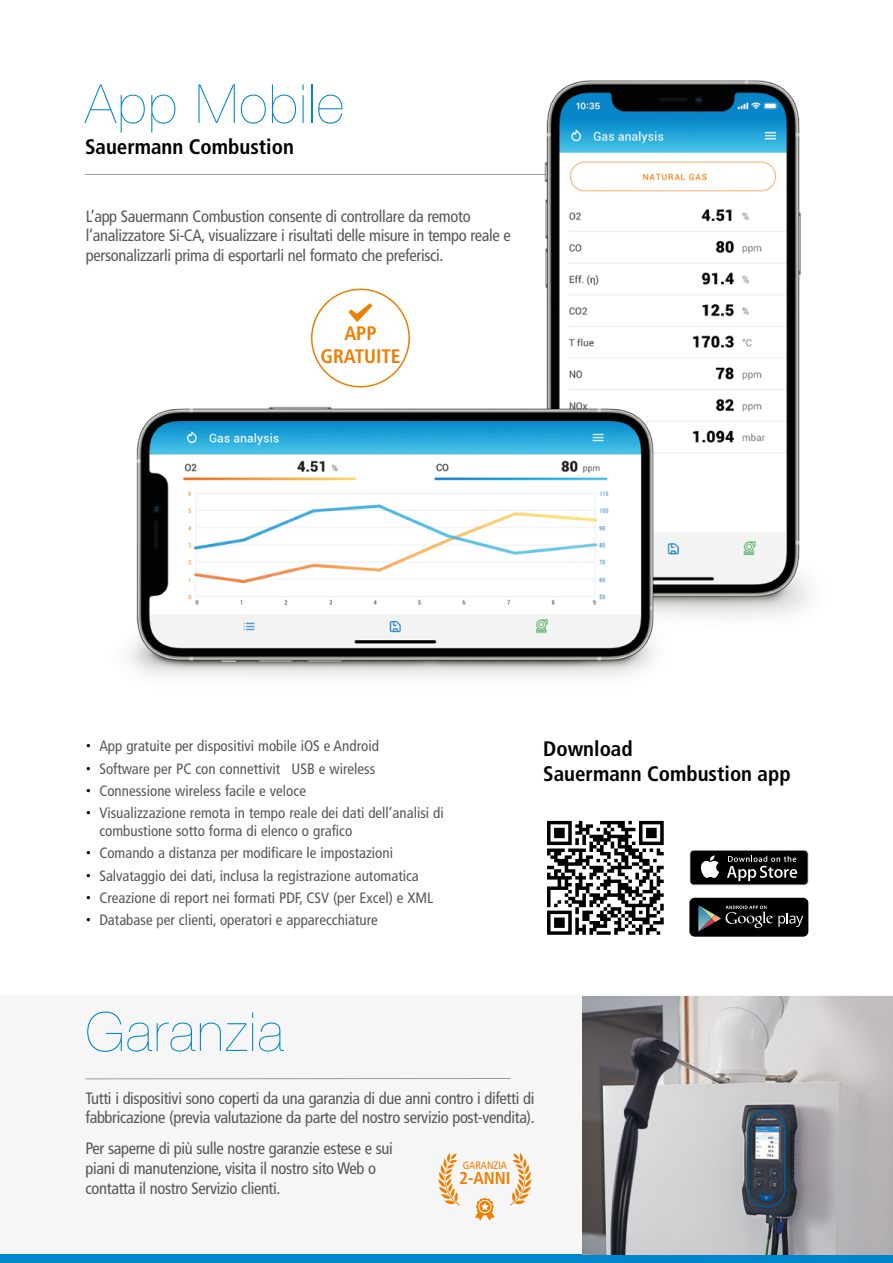
<style>
.page{position:relative;width:893px;height:1263px;background:#fff}
.page>*{position:absolute;margin:0;border:0;box-sizing:border-box;transform-origin:0 0}
.t1{font:200 54px "Helvetica Neue LT Std";letter-spacing:.03em;color:#0086ca}
.t2{font:700 condensed 21px/25.2px "Frutiger LT Std";color:#000}
.t3{font:700 condensed 19.5px/22.5px "Frutiger LT Std";color:#ef7d00;text-align:center}
.t4{font:700 condensed 17.1px "Frutiger LT Std";color:#ef7d00}
.t5{font:condensed 16.5px/19.8px "Frutiger LT Std";letter-spacing:-.02em;color:#575756}
.t6{font:condensed 15px/18px "Frutiger LT Std";color:#575756}
.t7{font:condensed 10.65px "Frutiger LT Std";color:#ef7d00}
.s1{font-family:"Helvetica";font-stretch:normal;color:#000}
</style>
<div class="page">
<div style="left:0;top:1254px;width:893px;height:9px;background:#0086ca"></div>
<hr style="left:85px;top:174px;width:702px;height:1px;background:#9d9d9c">
<img style="left:544px;top:80px;width:266px;height:537px">
<img style="left:129px;top:388px;width:569px;height:290px">
<div style="left:311px;top:289px;width:99px;height:98px;border:2px solid #ef7d00;border-radius:50%"></div>
<svg style="left:348px;top:303px;width:24px;height:19px"></svg>
<svg style="left:547px;top:821px;width:117px;height:114px"></svg>
<div style="left:0;top:995px;width:893px;height:259px;background:#f6f6f6"></div>
<hr style="left:85px;top:1078px;width:425px;height:1px;background:#9d9d9c">
<svg style="left:475px;top:1198px;width:20px;height:22px"></svg>
<svg style="left:510px;top:1153px;width:21px;height:52px"></svg>
<svg style="left:438px;top:1153px;width:22px;height:52px"></svg>
<img style="left:582px;top:996px;width:311px;height:258px">
<div style="left:689px;top:898px;width:119px;height:39px;background:#000;border-radius:5px"></div>
<svg style="left:698px;top:905px;width:105px;height:26px"></svg>
<svg style="left:690px;top:850px;width:118px;height:35px"></svg>
<div style="left:690px;top:851px;width:118px;height:33px;background:#000;border-radius:3px"></div>
<svg style="left:700px;top:855px;width:19px;height:23px"></svg>
<svg style="left:727px;top:856px;width:70px;height:25px"></svg>
<h1 class="t1" style="left:85px;top:73px;width:260px">App Mobile</h1>
<p class="t2" style="left:85px;top:135px;width:210px">Sauermann Combustion</p>
<p class="t5" style="left:86px;top:206px;width:427px">L’app Sauermann Combustion consente di controllare da remoto l’analizzatore Si-CA, visualizzare i risultati delle misure in tempo reale e personalizzarli prima di esportarli nel formato che preferisci.</p>
<p class="t3" style="left:320px;top:322px;width:82px">APP<br>GRATUITE</p>
<p class="t6" style="left:86px;top:737px;width:295px"><span class="s1">•</span> App gratuite per dispositivi mobile iOS e Android</p>
<p class="t6" style="left:86px;top:759px;width:291px"><span class="s1">•</span> Software per PC con connettivit USB e wireless</p>
<p class="t6" style="left:86px;top:782px;width:222px"><span class="s1">•</span> Connessione wireless facile e veloce</p>
<p class="t6" style="left:99px;top:804px;width:346px;text-indent:-13px"><span class="s1">•</span> Visualizzazione remota in tempo reale dei dati dell’analisi di combustione sotto forma di elenco o grafico</p>
<p class="t6" style="left:86px;top:844px;width:309px"><span class="s1">•</span> Comando a distanza per modificare le impostazioni</p>
<p class="t6" style="left:86px;top:866px;width:335px"><span class="s1">•</span> Salvataggio dei dati, inclusa la registrazione automatica</p>
<p class="t6" style="left:86px;top:889px;width:349px"><span class="s1">•</span> Creazione di report nei formati PDF, CSV (per Excel) e XML</p>
<p class="t6" style="left:86px;top:911px;width:294px"><span class="s1">•</span> Database per clienti, operatori e apparecchiature</p>
<p class="t2" style="left:543px;top:736px;width:249px">Download<br>Sauermann Combustion app</p>
<h1 class="t1" style="left:85px;top:1001px;width:200px">Garanzia</h1>
<p class="t5" style="left:85px;top:1088px;width:451px">Tutti i dispositivi sono coperti da una garanzia di due anni contro i difetti di fabbricazione (previa valutazione da parte del nostro servizio post-vendita).</p>
<p class="t5" style="left:85px;top:1138px;width:309px">Per saperne di più sulle nostre garanzie estese e sui piani di manutenzione, visita il nostro sito Web o contatta il nostro Servizio clienti.</p>
<p class="t7" style="left:463px;top:1159px;width:46px">GARANZIA</p>
<p class="t4" style="left:459px;top:1167px;width:53px">2-ANNI</p>
</div>
